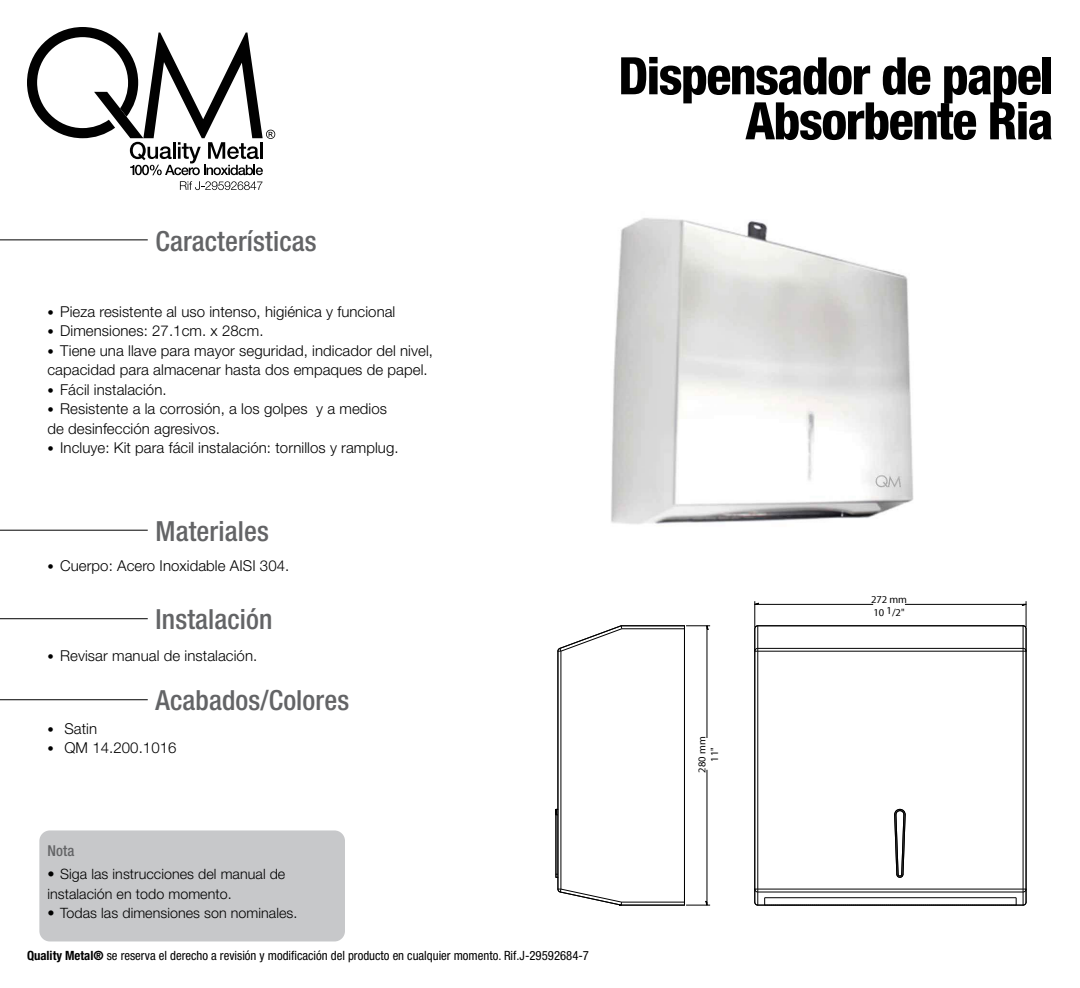
<style>
.page{position:relative;width:1080px;height:988px;background:#fff}
.page>*{position:absolute;margin:0;border:0;box-sizing:border-box;transform-origin:0 0}
.t1{font:800 condensed 51.75px/45px "Helvetica Neue LT Std";letter-spacing:-.03em;color:#000;text-align:right}
.t2{font:500 condensed 27.75px "Helvetica Neue LT Std";letter-spacing:.005em;color:#636466}
.t3{font:300 15px/19.5px "Helvetica Neue LT Std";letter-spacing:.005em;color:#000}
.t4{font:500 condensed 15px "Helvetica Neue LT Std";color:#636466}
.t5{font:300 14.25px/19.5px "Helvetica Neue LT Std";letter-spacing:.005em;color:#000}
.t6{font:condensed 12.75px "Helvetica Neue LT Std";color:#000}
.t7{font:10.57px/12.7px "Myriad Pro";color:#000}
.s1{font-size:12.75px}
.s2{font-weight:700}
</style>
<div class="page">
<svg style="left:27px;top:27px;width:248px;height:148px"></svg>
<svg style="left:180px;top:181px;width:82px;height:9px"></svg>
<hr style="left:0;top:239px;width:148px;height:1px;background:#000">
<hr style="left:0;top:530px;width:148px;height:1px;background:#000">
<hr style="left:0;top:618px;width:148px;height:1px;background:#000">
<hr style="left:0;top:699px;width:148px;height:1px;background:#000">
<div style="left:39px;top:830px;width:306px;height:111px;background:#c7c8ca;border-radius:10px"></div>
<img style="left:611px;top:218px;width:303px;height:306px">
<hr style="left:758px;top:651px;width:1px;height:238px;background:#000">
<hr style="left:758px;top:651px;width:265px;height:1px;background:#000">
<hr style="left:1023px;top:651px;width:1px;height:238px;background:#000">
<hr style="left:758px;top:648px;width:265px;height:1px;background:#000">
<hr style="left:755px;top:651px;width:1px;height:238px;background:#000">
<hr style="left:1026px;top:651px;width:1px;height:238px;background:#000">
<hr style="left:758px;top:625px;width:265px;height:1px;background:#000">
<svg style="left:755px;top:889px;width:272px;height:17px"></svg>
<svg style="left:894px;top:809px;width:11px;height:68px"></svg>
<hr style="left:561px;top:651px;width:1px;height:238px;background:#000">
<hr style="left:622px;top:628px;width:62px;height:1px;background:#000">
<hr style="left:622px;top:902px;width:62px;height:1px;background:#000">
<hr style="left:621px;top:905px;width:63px;height:1px;background:#000">
<hr style="left:558px;top:651px;width:1px;height:238px;background:#000">
<svg style="left:558px;top:625px;width:64px;height:27px"></svg>
<hr style="left:621px;top:625px;width:63px;height:1px;background:#000">
<svg style="left:558px;top:889px;width:64px;height:17px"></svg>
<hr style="left:684px;top:629px;width:1px;height:273px;background:#000">
<hr style="left:556px;top:815px;width:1px;height:59px;background:#000">
<svg style="left:556px;top:809px;width:2px;height:6px"></svg>
<hr style="left:905px;top:604px;width:121px;height:1px;background:#000">
<hr style="left:755px;top:604px;width:118px;height:1px;background:#000">
<svg style="left:754px;top:601px;width:5px;height:51px"></svg>
<svg style="left:1022px;top:601px;width:5px;height:51px"></svg>
<hr style="left:707px;top:770px;width:1px;height:135px;background:#000">
<hr style="left:707px;top:626px;width:1px;height:112px;background:#000">
<svg style="left:684px;top:625px;width:26px;height:5px"></svg>
<svg style="left:684px;top:901px;width:26px;height:5px"></svg>
<h1 class="t1" style="left:618px;top:53px;width:437px">Dispensador de papel<br>Absorbente Ria</h1>
<h2 class="t2" style="left:156px;top:224px;width:163px">Características</h2>
<p class="t3" style="left:47px;top:301px;width:350px"><span class="s1">•</span> Pieza resistente al uso intenso, higiénica y funcional</p>
<p class="t3" style="left:47px;top:321px;width:218px"><span class="s1">•</span> Dimensiones: 27.1cm. x 28cm.</p>
<p class="t3" style="left:47px;top:340px;width:387px"><span class="s1">•</span> Tiene una llave para mayor seguridad, indicador del nivel, capacidad para almacenar hasta dos empaques de papel.</p>
<p class="t3" style="left:47px;top:379px;width:121px"><span class="s1">•</span> Fácil instalación.</p>
<p class="t3" style="left:47px;top:399px;width:341px"><span class="s1">•</span> Resistente a la corrosión, a los golpes y a medios de desinfección agresivos.</p>
<p class="t3" style="left:47px;top:438px;width:353px"><span class="s1">•</span> Incluye: Kit para fácil instalación: tornillos y ramplug.</p>
<h2 class="t2" style="left:156px;top:514px;width:115px">Materiales</h2>
<p class="t3" style="left:47px;top:555px;width:243px"><span class="s1">•</span> Cuerpo: Acero Inoxidable AISI 304.</p>
<h2 class="t2" style="left:156px;top:603px;width:118px">Instalación</h2>
<p class="t3" style="left:47px;top:645px;width:211px"><span class="s1">•</span> Revisar manual de instalación.</p>
<h2 class="t2" style="left:156px;top:684px;width:195px">Acabados/Colores</h2>
<p class="t3" style="left:47px;top:718px;width:51px"><span class="s1">•</span> Satin</p>
<p class="t3" style="left:47px;top:738px;width:131px"><span class="s1">•</span> QM 14.200.1016</p>
<p class="t4" style="left:47px;top:841px;width:28px">Nota</p>
<p class="t5" style="left:47px;top:864px;width:239px">• Siga las instrucciones del manual de instalación en todo momento.</p>
<p class="t5" style="left:47px;top:903px;width:252px">• Todas las dimensiones son nominales.</p>
<p class="t6" style="left:27px;top:948px;width:564px"><span class="s2">Quality Metal®</span> se reserva el derecho a revisión y modificación del producto en cualquier momento. Rif.J-29592684-7</p>
<p class="t7" style="left:696px;top:772px;width:38px;text-align:center;rotate:-90deg">280 mm<br>11"</p>
<p class="t7" style="left:871px;top:593px;width:38px">272 mm<br>10 1/2"</p>
</div>
